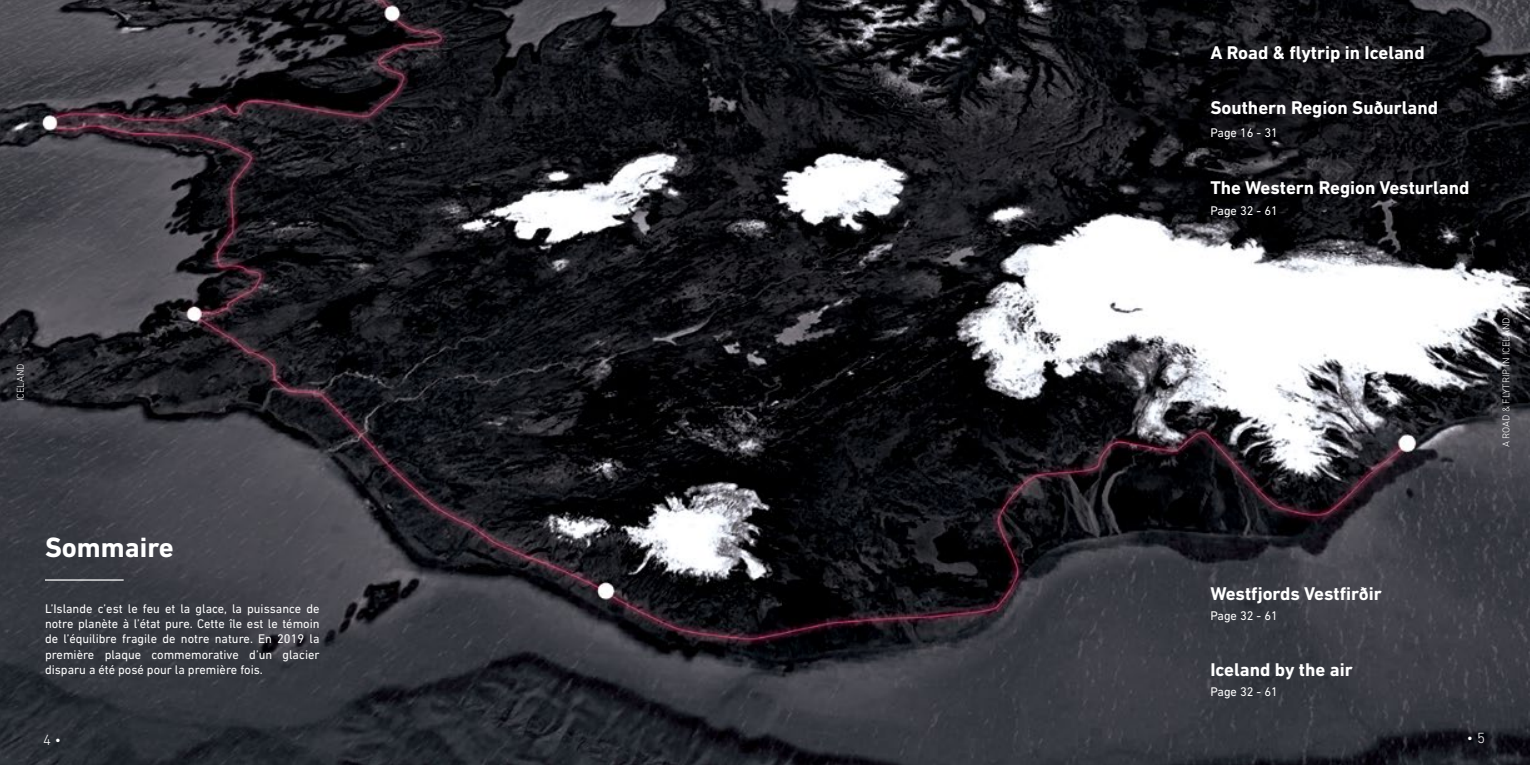
<style>
.page{position:relative;width:1530px;height:765px;background:#fff}
.page>*{position:absolute;margin:0;border:0;box-sizing:border-box;transform-origin:0 0}
.t1{font:700 28.38px "DIN Next LT Pro";color:#fff}
.t2{font:700 18.75px "DIN Next LT Pro";color:#fff}
.t3{font:300 15px "DIN Next LT Pro";color:#fff}
.t4{font:12.75px/15.4px "DIN Next LT Pro";color:#fff;text-align:justify}
.t5{font:300 10px "DIN Next LT Pro";color:#fff}
</style>
<div class="page">
<img style="left:0;top:0;width:1530px;height:765px">
<hr style="left:45px;top:579px;width:79px;height:2px;background:#fff">
<p class="t5" style="left:15px;top:401px;width:39px;rotate:-90deg">ICELAND</p>
<h1 class="t1" style="left:45px;top:531px;width:130px">Sommaire</h1>
<p class="t4" style="left:45px;top:600px;width:276px">L’Islande c’est le feu et la glace, la puissance de notre planète à l’état pure. Cette île est le témoin de l’équilibre fragile de notre nature. En 2019 la première plaque commemorative d’un glacier disparu a été posé pour la première fois.</p>
<p class="t3" style="left:43px;top:731px;width:20px">4 •</p>
<h2 class="t2" style="left:1210px;top:42px;width:216px">A Road &amp; flytrip in Iceland</h2>
<h2 class="t2" style="left:1210px;top:97px;width:229px">Southern Region Suðurland</h2>
<p class="t4" style="left:1210px;top:124px;width:69px">Page 16 - 31</p>
<h2 class="t2" style="left:1210px;top:177px;width:261px">The Western Region Vesturland</h2>
<p class="t4" style="left:1210px;top:203px;width:69px">Page 32 - 61</p>
<p class="t5" style="left:1500px;top:447px;width:131px;rotate:-90deg">A ROAD &amp; FLYTRIP IN ICELAND</p>
<p class="t5" style="left:1500px;top:427px;width:91px;rotate:-90deg">BETWEEN F RE &amp; ICE</p>
<h2 class="t2" style="left:1210px;top:582px;width:173px">Westfjords Vestfirðir</h2>
<p class="t4" style="left:1210px;top:607px;width:69px">Page 32 - 61</p>
<h2 class="t2" style="left:1210px;top:658px;width:144px">Iceland by the air</h2>
<p class="t4" style="left:1210px;top:683px;width:69px">Page 32 - 61</p>
<p class="t3" style="left:1467px;top:729px;width:20px">• 5</p>
</div>
